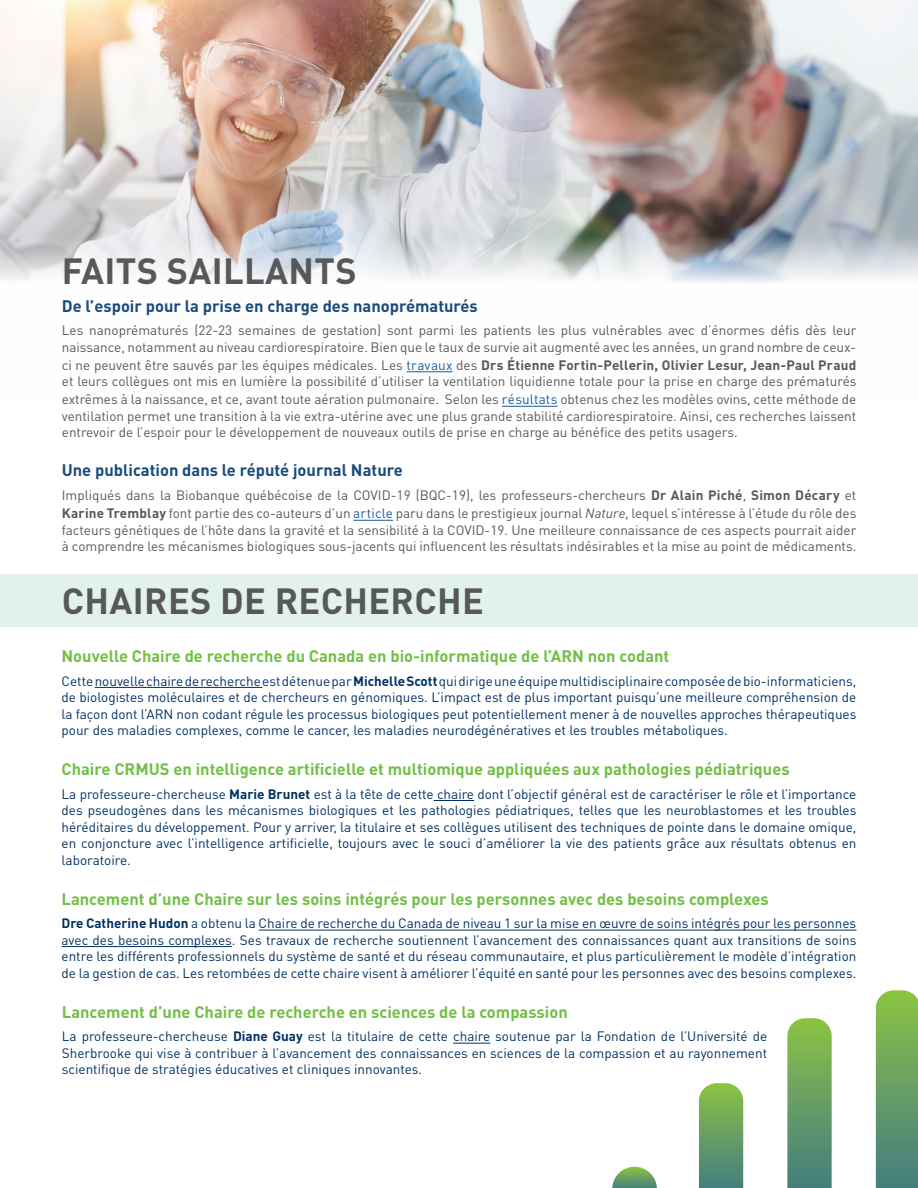
<style>
.page{position:relative;width:918px;height:1188px;background:#fff}
.page>*{position:absolute;margin:0;border:0;box-sizing:border-box;transform-origin:0 0}
.t1{font:700 36px "DIN Pro";letter-spacing:.01em;color:#57585a}
.t2{font:700 16.5px "DIN Pro";color:#71bf44}
.t3{font:700 16.5px "DIN Pro";color:#194b7b}
.t4{font:13.5px/16.5px "DIN Pro";color:#003163;text-align:justify}
.t5{font:13.5px/16.5px "DIN Pro";color:#57585a}
.s1{color:#175d9e}
.s2{font-weight:700}
.s3{font-family:"DIN";font-style:italic}
</style>
<div class="page">
<img style="left:0;top:0;width:918px;height:373px">
<svg style="left:612px;top:1167px;width:45px;height:21px"></svg>
<svg style="left:699px;top:1083px;width:44px;height:105px;background:#6ba167"></svg>
<svg style="left:787px;top:1018px;width:45px;height:170px;background:#6ca268"></svg>
<svg style="left:876px;top:990px;width:42px;height:198px;background:#69a065"></svg>
<hr style="left:407px;top:371px;width:46px;height:1px;background:#175d9e">
<hr style="left:502px;top:406px;width:56px;height:1px;background:#175d9e">
<hr style="left:353px;top:520px;width:40px;height:1px;background:#175d9e">
<hr style="left:95px;top:687px;width:167px;height:1px;background:#003163">
<hr style="left:259px;top:930px;width:597px;height:1px;background:#003163">
<hr style="left:62px;top:946px;width:170px;height:1px;background:#003163">
<hr style="left:434px;top:800px;width:40px;height:1px;background:#003163">
<hr style="left:453px;top:1043px;width:37px;height:1px;background:#003163">
<div style="left:0;top:575px;width:918px;height:52px;background:#e3f1ec"></div>
<h1 class="t1" style="left:62px;top:246px;width:296px">FAITS SAILLANTS</h1>
<p class="t3" style="left:62px;top:295px;width:418px">De l’espoir pour la prise en charge des nanoprématurés</p>
<p class="t5" style="left:62px;top:322px;width:796px">Les nanoprématurés (22-23 semaines de gestation) sont parmi les patients les plus vulnérables avec d’énormes défis dès leur naissance, notamment au niveau cardiorespiratoire. Bien que le taux de survie ait augmenté avec les années, un grand nombre de ceux-</p>
<p class="t5" style="left:62px;top:356px;width:796px">ci ne peuvent être sauvés par les équipes médicales. Les <span class="s1">travaux</span> des <span class="s2">Drs Étienne Fortin-Pellerin, Olivier Lesur, Jean-Paul Praud </span>et leurs collègues ont mis en lumière la possibilité d’utiliser la ventilation liquidienne totale pour la prise en charge des prématurés</p>
<p class="t5" style="left:62px;top:391px;width:796px;text-align:justify">extrêmes à la naissance, et ce, avant toute aération pulmonaire. Selon les <span class="s1">résultats</span> obtenus chez les modèles ovins, cette méthode de ventilation permet une transition à la vie extra-utérine avec une plus grande stabilité cardiorespiratoire. Ainsi, ces recherches laissent entrevoir de l’espoir pour le développement de nouveaux outils de prise en charge au bénéfice des petits usagers.</p>
<p class="t3" style="left:62px;top:459px;width:342px">Une publication dans le réputé journal Nature</p>
<p class="t5" style="left:62px;top:486px;width:796px;line-height:18px">Impliqués dans la Biobanque québécoise de la COVID-19 (BQC-19), les professeurs-chercheurs <span class="s2">Dr Alain Piché</span>, <span class="s2">Simon Décary</span> et<br><span class="s2">Karine Tremblay</span> font partie des co-auteurs d’un <span class="s1">article</span> paru dans le prestigieux journal <span class="s3">Nature</span>, lequel s’intéresse à l’étude du rôle des</p>
<p class="t5" style="left:62px;top:521px;width:796px">facteurs génétiques de l’hôte dans la gravité et la sensibilité à la COVID-19. Une meilleure connaissance de ces aspects pourrait aider à comprendre les mécanismes biologiques sous-jacents qui influencent les résultats indésirables et la mise au point de médicaments.</p>
<h1 class="t1" style="left:62px;top:577px;width:424px">CHAIRES DE RECHERCHE</h1>
<p class="t2" style="left:62px;top:645px;width:609px">Nouvelle Chaire de recherche du Canada en bio-informatique de l’ARN non codant</p>
<p class="t4" style="left:62px;top:672px;width:796px">Cette nouvelle chaire de recherche est détenue par <span class="s2">Michelle Scott</span> qui dirige une équipe multidisciplinaire composée de bio-informaticiens, de biologistes moléculaires et de chercheurs en génomiques. L’impact est de plus important puisqu’une meilleure compréhension de la façon dont l’ARN non codant régule les processus biologiques peut potentiellement mener à de nouvelles approches thérapeutiques pour des maladies complexes, comme le cancer, les maladies neurodégénératives et les troubles métaboliques.</p>
<p class="t2" style="left:62px;top:758px;width:730px">Chaire CRMUS en intelligence artificielle et multiomique appliquées aux pathologies pédiatriques</p>
<p class="t4" style="left:62px;top:785px;width:796px">La professeure-chercheuse <span class="s2">Marie Brunet</span> est à la tête de cette chaire dont l’objectif général est de caractériser le rôle et l’importance des pseudogènes dans les mécanismes biologiques et les pathologies pédiatriques, telles que les neuroblastomes et les troubles héréditaires du développement. Pour y arriver, la titulaire et ses collègues utilisent des techniques de pointe dans le domaine omique, en conjoncture avec l’intelligence artificielle, toujours avec le souci d’améliorer la vie des patients grâce aux résultats obtenus en laboratoire.</p>
<p class="t2" style="left:62px;top:888px;width:709px">Lancement d’une Chaire sur les soins intégrés pour les personnes avec des besoins complexes</p>
<p class="t4" style="left:62px;top:915px;width:796px"><span class="s2">Dre Catherine Hudon</span> a obtenu la Chaire de recherche du Canada de niveau 1 sur la mise en œuvre de soins intégrés pour les personnes avec des besoins complexes. Ses travaux de recherche soutiennent l’avancement des connaissances quant aux transitions de soins entre les différents professionnels du système de santé et du réseau communautaire, et plus particulièrement le modèle d’intégration de la gestion de cas. Les retombées de cette chaire visent à améliorer l’équité en santé pour les personnes avec des besoins complexes.</p>
<p class="t2" style="left:62px;top:1001px;width:507px">Lancement d’une Chaire de recherche en sciences de la compassion</p>
<p class="t4" style="left:62px;top:1028px;width:707px">La professeure-chercheuse <span class="s2">Diane Guay</span> est la titulaire de cette chaire soutenue par la Fondation de l’Université de Sherbrooke qui vise à contribuer à l’avancement des connaissances en sciences de la compassion et au rayonnement scientifique de stratégies éducatives et cliniques innovantes.</p>
</div>
